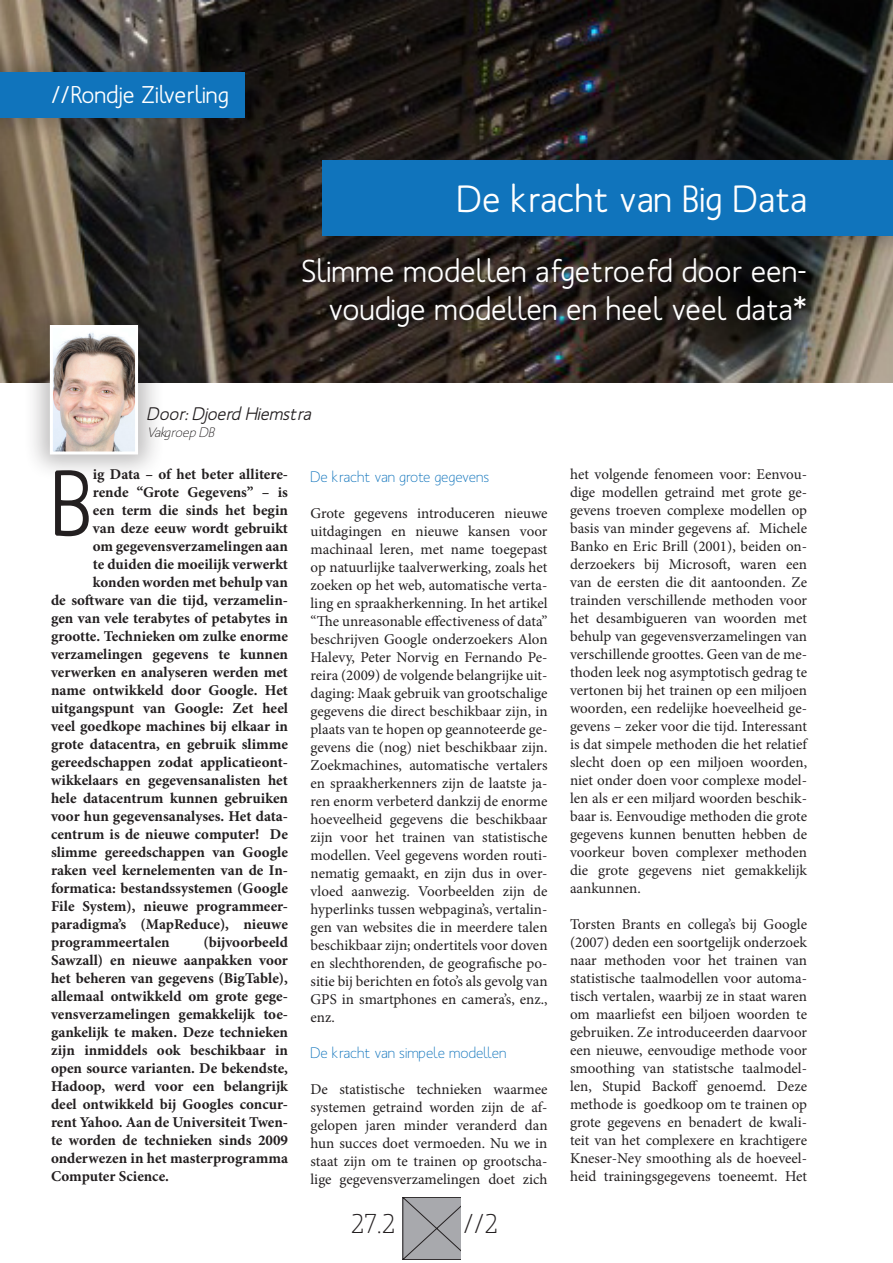
<style>
.page{position:relative;width:893px;height:1263px;background:#fff}
.page>*{position:absolute;margin:0;border:0;box-sizing:border-box;transform-origin:0 0}
.StandaardKolom-Eerst{font:500 92.25px "Mank Sans";color:#231f20}
.Hoofdtitel_Artikel{font:500 37.5px "Mank Sans";color:#fff}
.Subtitel{font:500 31.5px/37.8px "Mank Sans";color:#fff;text-align:right}
.Paginanummer-rechts{font:27px "Mank Sans";color:#231f20}
.Artikel_type{font:500 24px "Mank Sans";color:#fff}
.Auteur{font:italic 500 18px "Mank Sans";color:#231f20}
.StandaardKolom{font:15px/18px "Minion Pro";color:#231f20;text-align:justify}
.StandaardKolom-Eerst-2{font:700 15px/18px "Minion Pro";color:#231f20;text-align:justify}
.Artikel-Kop{font:15px "Mank Sans";color:#1074bc}
.Auteur-2{font:italic 13.5px "Mank Sans";color:#231f20}
</style>
<div class="page">
<svg style="left:402px;top:1197px;width:59px;height:62px;background:#9e9ea2"></svg>
<img style="left:0;top:0;width:893px;height:383px">
<div style="left:300px;top:256px;width:511px;height:77px;background:#231f20;opacity:.75"></div>
<div style="left:0;top:45px;width:272px;height:99px;background:#231f20;opacity:.29"></div>
<div style="left:0;top:72px;width:244px;height:45px;background:#1074bc"></div>
<div style="left:296px;top:133px;width:597px;height:130px;background:#231f20;opacity:.29"></div>
<div style="left:323px;top:160px;width:570px;height:75px;background:#1074bc"></div>
<div style="left:23px;top:298px;width:142px;height:184px;background:#231f20;opacity:.29"></div>
<img style="left:54px;top:329px;width:80px;height:121px">
<div style="left:50px;top:325px;width:88px;height:129px;border:3px solid #fff"></div>
<p class="Artikel_type" style="left:51px;top:80px;width:179px">//Rondje Zilverling</p>
<p class="Hoofdtitel_Artikel" style="left:457px;top:175px;width:352px">De kracht van Big Data</p>
<p class="Subtitel" style="left:301px;top:252px;width:507px">Slimme modellen afgetroefd door een&shy;voudige modellen en heel veel data*</p>
<p class="Auteur" style="left:148px;top:403px;width:165px">Door: Djoerd Hiemstra</p>
<p class="Auteur-2" style="left:148px;top:424px;width:69px">Vakgroep DB</p>
<p class="StandaardKolom-Eerst" style="left:51px;top:445px;width:43px">B</p>
<p class="StandaardKolom-Eerst-2" style="left:93px;top:465px;width:197px">ig Data – of het beter allitere-</p>
<p class="StandaardKolom-Eerst-2" style="left:93px;top:483px;width:197px">rende “Grote Gegevens” – is</p>
<p class="StandaardKolom-Eerst-2" style="left:93px;top:501px;width:197px">een term die sinds het begin</p>
<p class="StandaardKolom-Eerst-2" style="left:93px;top:519px;width:197px">van deze eeuw wordt gebruikt</p>
<p class="StandaardKolom-Eerst-2" style="left:93px;top:537px;width:197px">om gegevensverzamelingen aan</p>
<p class="StandaardKolom-Eerst-2" style="left:93px;top:555px;width:197px">te duiden die moeilijk verwerkt</p>
<p class="StandaardKolom-Eerst-2" style="left:93px;top:573px;width:197px">konden worden met behulp van</p>
<p class="StandaardKolom-Eerst-2" style="left:51px;top:591px;width:238px">de software van die tijd, verzamelin-</p>
<p class="StandaardKolom-Eerst-2" style="left:51px;top:609px;width:238px">gen van vele terabytes of petabytes in</p>
<p class="StandaardKolom-Eerst-2" style="left:51px;top:627px;width:239px">grootte. Technieken om zulke enorme</p>
<p class="StandaardKolom-Eerst-2" style="left:51px;top:645px;width:239px">verzamelingen gegevens te kunnen</p>
<p class="StandaardKolom-Eerst-2" style="left:51px;top:663px;width:239px">verwerken en analyseren werden met</p>
<p class="StandaardKolom-Eerst-2" style="left:51px;top:681px;width:239px">name ontwikkeld door Google. Het</p>
<p class="StandaardKolom-Eerst-2" style="left:51px;top:699px;width:239px">uitgangspunt van Google: Zet heel</p>
<p class="StandaardKolom-Eerst-2" style="left:51px;top:717px;width:239px">veel goedkope machines bij elkaar in</p>
<p class="StandaardKolom-Eerst-2" style="left:51px;top:735px;width:239px">grote datacentra, en gebruik slimme</p>
<p class="StandaardKolom-Eerst-2" style="left:51px;top:753px;width:238px">gereedschappen zodat applicatieont-</p>
<p class="StandaardKolom-Eerst-2" style="left:51px;top:771px;width:238px">wikkelaars en gegevensanalisten het</p>
<p class="StandaardKolom-Eerst-2" style="left:51px;top:789px;width:238px">hele datacentrum kunnen gebruiken</p>
<p class="StandaardKolom-Eerst-2" style="left:51px;top:807px;width:238px">voor hun gegevensanalyses. Het data-</p>
<p class="StandaardKolom-Eerst-2" style="left:51px;top:825px;width:238px">centrum is de nieuwe computer! De</p>
<p class="StandaardKolom-Eerst-2" style="left:51px;top:843px;width:239px">slimme gereedschappen van Google</p>
<p class="StandaardKolom-Eerst-2" style="left:51px;top:861px;width:238px">raken veel kernelementen van de In-</p>
<p class="StandaardKolom-Eerst-2" style="left:51px;top:879px;width:238px">formatica: bestandssystemen (Google</p>
<p class="StandaardKolom-Eerst-2" style="left:51px;top:897px;width:238px">File System), nieuwe programmeer-</p>
<p class="StandaardKolom-Eerst-2" style="left:51px;top:915px;width:239px">paradigma’s (MapReduce), nieuwe</p>
<p class="StandaardKolom-Eerst-2" style="left:51px;top:933px;width:120px">programmeertalen</p>
<p class="StandaardKolom-Eerst-2" style="left:51px;top:933px;width:239px;text-indent:153px">(bijvoorbeeld Sawzall) en nieuwe aanpakken voor het beheren van gegevens (BigTable), allemaal ontwikkeld om grote gege&shy;vensverzamelingen gemakkelijk toe&shy;gankelijk te maken. Deze technieken zijn inmiddels ook beschikbaar in open source varianten. De bekendste, Hadoop, werd voor een belangrijk deel ontwikkeld bij Googles concur&shy;rent Yahoo. Aan de Universiteit Twen&shy;te worden de technieken sinds 2009 onderwezen in het masterprogramma Computer Science.</p>
<p class="Artikel-Kop" style="left:310px;top:468px;width:180px">De kracht van grote gegevens</p>
<p class="StandaardKolom" style="left:310px;top:505px;width:239px">Grote gegevens introduceren nieuwe uitdagingen en nieuwe kansen voor machinaal leren, met name toegepast op natuurlijke taalverwerking, zoals het zoeken op het web, automatische verta&shy;ling en spraakherkenning. In het artikel “The unreasonable effectiveness of data” beschrijven Google onderzoekers Alon Halevy, Peter Norvig en Fernando Pe&shy;reira (2009) de volgende belangrijke uit&shy;daging: Maak gebruik van grootschalige gegevens die direct beschikbaar zijn, in plaats van te hopen op geannoteerde ge&shy;gevens die (nog) niet beschikbaar zijn.<br>Zoekmachines, automatische vertalers en spraakherkenners zijn de laatste ja&shy;ren enorm verbeterd dankzij de enorme hoeveelheid gegevens die beschikbaar zijn voor het trainen van statistische modellen. Veel gegevens worden routi&shy;nematig gemaakt, en zijn dus in over&shy;vloed aanwezig. Voorbeelden zijn de hyperlinks tussen webpagina’s, vertalin&shy;gen van websites die in meerdere talen beschikbaar zijn; ondertitels voor doven en slechthorenden, de geografische po&shy;sitie bij berichten en foto’s als gevolg van GPS in smartphones en camera’s, enz., enz.</p>
<p class="Artikel-Kop" style="left:310px;top:1044px;width:198px">De kracht van simpele modellen</p>
<p class="StandaardKolom" style="left:310px;top:1081px;width:239px">De statistische technieken waarmee systemen getraind worden zijn de af&shy;gelopen jaren minder veranderd dan hun succes doet vermoeden. Nu we in staat zijn om te trainen op grootscha&shy;lige gegevensverzamelingen doet zich</p>
<p class="Paginanummer-rechts" style="left:351px;top:1207px;width:46px">27.2</p>
<p class="Paginanummer-rechts" style="left:463px;top:1207px;width:36px">//2</p>
<p class="StandaardKolom" style="left:570px;top:465px;width:239px">het volgende fenomeen voor: Eenvou&shy;dige modellen getraind met grote ge&shy;gevens troeven complexe modellen op basis van minder gegevens af. Michele Banko en Eric Brill (2001), beiden on&shy;derzoekers bij Microsoft, waren een van de eersten die dit aantoonden. Ze trainden verschillende methoden voor het desambigueren van woorden met behulp van gegevensverzamelingen van verschillende groottes. Geen van de me&shy;thoden leek nog asymptotisch gedrag te vertonen bij het trainen op een miljoen woorden, een redelijke hoeveelheid ge&shy;gevens – zeker voor die tijd. Interessant is dat simpele methoden die het relatief slecht doen op een miljoen woorden, niet onder doen voor complexe model&shy;len als er een miljard woorden beschik&shy;baar is. Eenvoudige methoden die grote gegevens kunnen benutten hebben de voorkeur boven complexer methoden die grote gegevens niet gemakkelijk aankunnen.</p>
<p class="StandaardKolom" style="left:570px;top:915px;width:239px">Torsten Brants en collega’s bij Google (2007) deden een soortgelijk onderzoek naar methoden voor het trainen van statistische taalmodellen voor automa&shy;tisch vertalen, waarbij ze in staat waren om maarliefst een biljoen woorden te gebruiken. Ze introduceerden daarvoor een nieuwe, eenvoudige methode voor smoothing van statistsche taalmodel&shy;len, Stupid Backoff genoemd. Deze methode is goedkoop om te trainen op grote gegevens en benadert de kwali&shy;teit van het complexere en krachtigere Kneser-Ney smoothing als de hoeveel&shy;heid trainingsgegevens toeneemt. Het</p>
</div>
